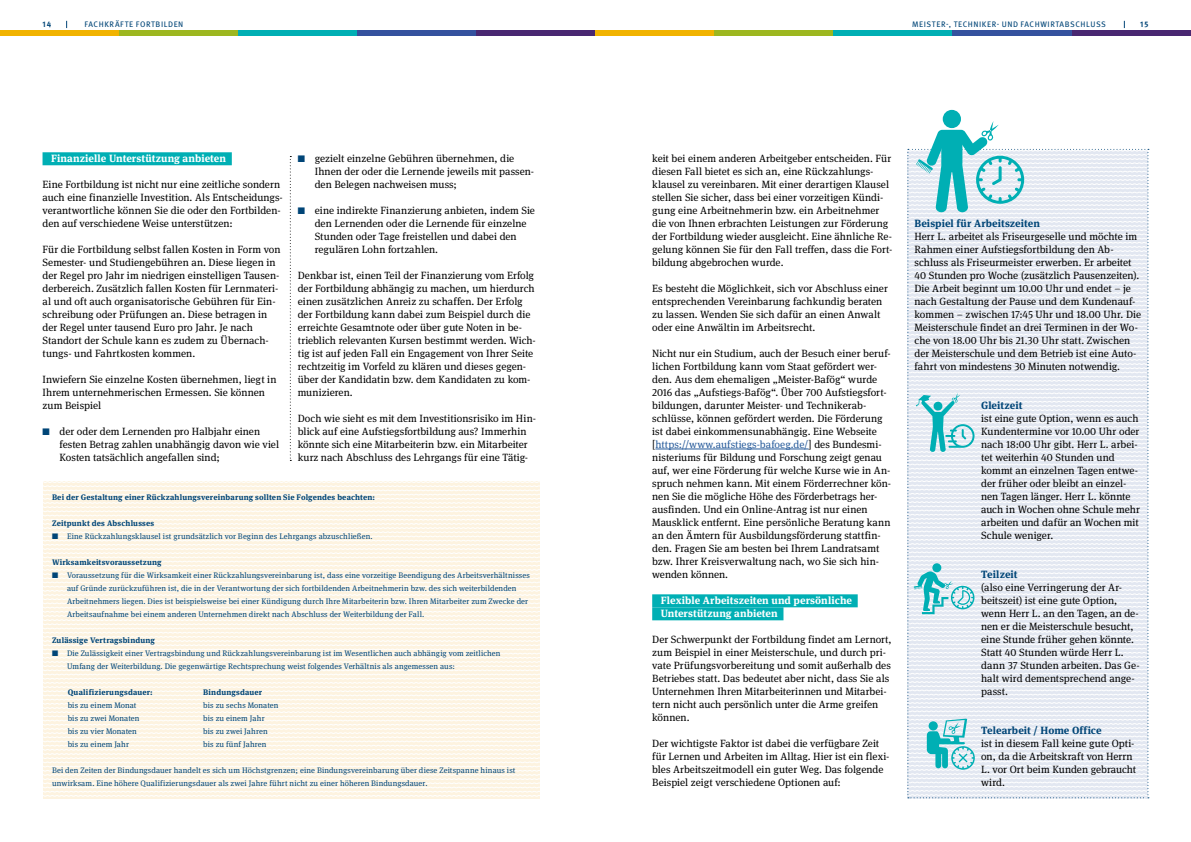
<style>
.page{position:relative;width:1191px;height:842px;background:#fff}
.page>*{position:absolute;margin:0;border:0;box-sizing:border-box;transform-origin:0 0}
.t1{font:10.5px/13px "Meta Serif OT";letter-spacing:.005em;color:#000}
.t2{font:700 10.5px/13px "Meta Serif OT";letter-spacing:.005em;color:#fff}
.t3{font:700 10.5px "Meta Serif OT";letter-spacing:.005em;color:#004577}
.t4{font:8px/13px "Meta Serif OT";letter-spacing:.015em;color:#004577}
.t5{font:700 8px "Meta Serif OT";letter-spacing:.02em;color:#004577}
.t6{font:8px "Meta OT";letter-spacing:.07em;color:#004577}
.t7{font:700 8px "Meta OT";color:#004577}
.s1{color:#004577}
.s2{color:#275b9b}
</style>
<div class="page">
<div style="left:0;top:30px;width:119px;height:6px;background:#f1b300"></div>
<div style="left:119px;top:30px;width:119px;height:6px;background:#9db71f"></div>
<div style="left:238px;top:30px;width:119px;height:6px;background:#00afb4"></div>
<div style="left:357px;top:30px;width:119px;height:6px;background:#34519e"></div>
<div style="left:476px;top:30px;width:119px;height:6px;background:#492771"></div>
<div style="left:595px;top:30px;width:119px;height:6px;background:#f1b300"></div>
<div style="left:714px;top:30px;width:119px;height:6px;background:#9db71f"></div>
<div style="left:833px;top:30px;width:119px;height:6px;background:#00afb4"></div>
<div style="left:952px;top:30px;width:119px;height:6px;background:#34519e"></div>
<div style="left:1071px;top:30px;width:120px;height:6px;background:#492771"></div>
<hr style="left:655px;top:449px;width:153px;height:1px;background:#275b9b">
<div style="left:652px;top:594px;width:205px;height:13px;background:#00afb4"></div>
<div style="left:652px;top:607px;width:131px;height:13px;background:#00afb4"></div>
<svg style="left:290px;top:156px;width:1px;height:305px"></svg>
<div style="left:43px;top:152px;width:189px;height:13px;background:#00afb4"></div>
<svg style="left:43px;top:481px;width:496px;height:316px"></svg>
<div style="left:942px;top:110px;width:19px;height:18px;background:#00afb4;border-radius:50%"></div>
<svg style="left:907px;top:121px;width:242px;height:678px"></svg>
<p class="t7" style="left:43px;top:20px;width:10px">14</p>
<p class="t6" style="left:85px;top:20px;width:100px">FACHKRÄFTE FORTBILDEN</p>
<p class="t6" style="left:912px;top:20px;width:195px">MEISTER-, TECHNIKER- UND FACHWIRTABSCHLUSS</p>
<p class="t7" style="left:1140px;top:20px;width:10px">15</p>
<p class="t2" style="left:51px;top:152px;width:177px">Finanzielle Unterstützung anbieten</p>
<p class="t1" style="left:43px;top:178px;width:242px">Eine Fortbildung ist nicht nur eine zeitliche sondern auch eine finanzielle Investition. Als Entscheidungs&shy;verantwortliche können Sie die oder den Fortbilden&shy;den auf verschiedene Weise unterstützen:</p>
<p class="t1" style="left:43px;top:243px;width:239px">Für die Fortbildung selbst fallen Kosten in Form von Semester- und Studiengebühren an. Diese liegen in der Regel pro Jahr im niedrigen einstelligen Tausen&shy;derbereich. Zusätzlich fallen Kosten für Lernmateri&shy;al und oft auch organisatorische Gebühren für Ein&shy;schreibung oder Prüfungen an. Diese betragen in der Regel unter tausend Euro pro Jahr. Je nach Standort der Schule kann es zudem zu Übernach&shy;tungs- und Fahrtkosten kommen.</p>
<p class="t1" style="left:43px;top:373px;width:235px">Inwiefern Sie einzelne Kosten übernehmen, liegt in<br>Ihrem unternehmerischen Ermessen. Sie können zum Beispiel</p>
<p class="t1" style="left:60px;top:425px;width:221px;text-indent:-17px"><span class="s1">■</span> der oder dem Lernenden pro Halbjahr einen festen Betrag zahlen unabhängig davon wie viel<br>Kosten tatsächlich angefallen sind;</p>
<p class="t1" style="left:315px;top:152px;width:221px;text-indent:-17px"><span class="s1">■</span> gezielt einzelne Gebühren übernehmen, die<br>Ihnen der oder die Lernende jeweils mit passen&shy;den Belegen nachweisen muss;</p>
<p class="t1" style="left:315px;top:204px;width:222px;text-indent:-17px"><span class="s1">■</span> eine indirekte Finanzierung anbieten, indem Sie den Lernenden oder die Lernende für einzelne Stunden oder Tage freistellen und dabei den regulären Lohn fortzahlen.</p>
<p class="t1" style="left:298px;top:269px;width:240px">Denkbar ist, einen Teil der Finanzierung vom Erfolg der Fortbildung abhängig zu machen, um hierdurch einen zusätzlichen Anreiz zu schaffen. Der Erfolg der Fortbildung kann dabei zum Beispiel durch die erreichte Gesamtnote oder über gute Noten in be&shy;trieblich relevanten Kursen bestimmt werden. Wich&shy;tig ist auf jeden Fall ein Engagement von Ihrer Seite rechtzeitig im Vorfeld zu klären und dieses gegen&shy;über der Kandidatin bzw. dem Kandidaten zu kom&shy;munizieren.</p>
<p class="t1" style="left:298px;top:412px;width:240px">Doch wie sieht es mit dem Investitionsrisiko im Hin&shy;blick auf eine Aufstiegsfortbildung aus? Immerhin könnte sich eine Mitarbeiterin bzw. ein Mitarbeiter kurz nach Abschluss des Lehrgangs für eine Tätig-</p>
<p class="t5" style="left:52px;top:492px;width:324px">Bei der Gestaltung einer Rückzahlungsvereinbarung sollten Sie Folgendes beachten:</p>
<p class="t5" style="left:52px;top:518px;width:104px">Zeitpunkt des Abschlusses</p>
<p class="t4" style="left:52px;top:530px;width:322px">■ Eine Rückzahlungsklausel ist grundsätzlich vor Beginn des Lehrgangs abzuschließen.</p>
<p class="t5" style="left:52px;top:557px;width:111px">Wirksamkeitsvoraussetzung</p>
<p class="t4" style="left:67px;top:569px;width:464px;text-indent:-15px">■ Voraussetzung für die Wirksamkeit einer Rückzahlungsvereinbarung ist, dass eine vorzeitige Beendigung des Arbeitsverhältnisses auf Gründe zurückzuführen ist, die in der Verantwortung der sich fortbildenden Arbeitnehmerin bzw. des sich weiterbildenden Arbeitnehmers liegen. Dies ist beispielsweise bei einer Kündigung durch Ihre Mitarbeiterin bzw. Ihren Mitarbeiter zum Zwecke der Arbeitsaufnahme bei einem anderen Unternehmen direkt nach Abschluss der Weiterbildung der Fall.</p>
<p class="t5" style="left:52px;top:635px;width:104px">Zulässige Vertragsbindung</p>
<p class="t4" style="left:67px;top:647px;width:435px;text-indent:-15px">■ Die Zulässigkeit einer Vertragsbindung und Rückzahlungsvereinbarung ist im Wesentlichen auch abhängig vom zeitlichen<br>Umfang der Weiterbildung. Die gegenwärtige Rechtsprechung weist folgendes Verhältnis als angemessen aus:</p>
<p class="t5" style="left:68px;top:687px;width:86px">Qualifizierungsdauer:</p>
<p class="t4" style="left:68px;top:699px;width:73px">bis zu einem Monat bis zu zwei Monaten bis zu vier Monaten bis zu einem Jahr</p>
<p class="t5" style="left:203px;top:687px;width:60px">Bindungsdauer</p>
<p class="t4" style="left:203px;top:699px;width:77px">bis zu sechs Monaten bis zu einem Jahr<br>bis zu zwei Jahren bis zu fünf Jahren</p>
<p class="t4" style="left:52px;top:764px;width:465px">Bei den Zeiten der Bindungsdauer handelt es sich um Höchstgrenzen; eine Bindungsvereinbarung über diese Zeitspanne hinaus ist unwirksam. Eine höhere Qualifizierungsdauer als zwei Jahre führt nicht zu einer höheren Bindungsdauer.</p>
<p class="t1" style="left:652px;top:152px;width:242px">keit bei einem anderen Arbeitgeber entscheiden. Für diesen Fall bietet es sich an, eine Rückzahlungs&shy;klausel zu vereinbaren. Mit einer derartigen Klausel stellen Sie sicher, dass bei einer vorzeitigen Kündi&shy;gung eine Arbeitnehmerin bzw. ein Arbeitnehmer die von Ihnen erbrachten Leistungen zur Förderung der Fortbildung wieder ausgleicht. Eine ähnliche Re&shy;gelung können Sie für den Fall treffen, dass die Fort&shy;bildung abgebrochen wurde.</p>
<p class="t1" style="left:652px;top:282px;width:237px">Es besteht die Möglichkeit, sich vor Abschluss einer entsprechenden Vereinbarung fachkundig beraten zu lassen. Wenden Sie sich dafür an einen Anwalt oder eine Anwältin im Arbeitsrecht.</p>
<p class="t1" style="left:652px;top:347px;width:240px">Nicht nur ein Studium, auch der Besuch einer beruf&shy;lichen Fortbildung kann vom Staat gefördert wer&shy;den. Aus dem ehemaligen „Meister-Bafög“ wurde 2016 das „Aufstiegs-Bafög“. Über 700 Aufstiegsfort&shy;bildungen, darunter Meister- und Technikerab&shy;schlüsse, können gefördert werden. Die Förderung ist dabei einkommensunabhängig. Eine Webseite [<span class="s2">https://www.aufstiegs-bafoeg.de/</span>] des Bundesmi&shy;nisteriums für Bildung und Forschung zeigt genau auf, wer eine Förderung für welche Kurse wie in An&shy;spruch nehmen kann. Mit einem Förderrechner kön&shy;nen Sie die mögliche Höhe des Förderbetrags her&shy;ausfinden. Und ein Online-Antrag ist nur einen Mausklick entfernt. Eine persönliche Beratung kann an den Ämtern für Ausbildungsförderung stattfin&shy;den. Fragen Sie am besten bei Ihrem Landratsamt bzw. Ihrer Kreisverwaltung nach, wo Sie sich hin&shy;wenden können.</p>
<p class="t2" style="left:660px;top:594px;width:193px">Flexible Arbeitszeiten und persönliche<br>Unterstützung anbieten</p>
<p class="t1" style="left:652px;top:633px;width:241px">Der Schwerpunkt der Fortbildung findet am Lernort, zum Beispiel in einer Meisterschule, und durch pri&shy;vate Prüfungsvorbereitung und somit außerhalb des Betriebes statt. Das bedeutet aber nicht, dass Sie als Unternehmen Ihren Mitarbeiterinnen und Mitarbei&shy;tern nicht auch persönlich unter die Arme greifen können.</p>
<p class="t1" style="left:652px;top:737px;width:239px">Der wichtigste Faktor ist dabei die verfügbare Zeit für Lernen und Arbeiten im Alltag. Hier ist ein flexi&shy;bles Arbeitszeitmodell ein guter Weg. Das folgende Beispiel zeigt verschiedene Optionen auf:</p>
<p class="t3" style="left:914px;top:217px;width:127px">Beispiel für Arbeitszeiten</p>
<p class="t1" style="left:914px;top:230px;width:228px">Herr L. arbeitet als Friseurgeselle und möchte im Rahmen einer Aufstiegsfortbildung den Ab&shy;schluss als Friseurmeister erwerben. Er arbeitet 40 Stunden pro Woche (zusätzlich Pausenzeiten).<br>Die Arbeit beginnt um 10.00 Uhr und endet – je nach Gestaltung der Pause und dem Kundenauf&shy;kommen – zwischen 17:45 Uhr und 18.00 Uhr. Die Meisterschule findet an drei Terminen in der Wo&shy;che von 18.00 Uhr bis 21.30 Uhr statt. Zwischen der Meisterschule und dem Betrieb ist eine Auto&shy;fahrt von mindestens 30 Minuten notwendig.</p>
<p class="t3" style="left:981px;top:399px;width:43px">Gleitzeit</p>
<p class="t1" style="left:981px;top:412px;width:160px">ist eine gute Option, wenn es auch<br>Kundentermine vor 10.00 Uhr oder nach 18:00 Uhr gibt. Herr L. arbei&shy;tet weiterhin 40 Stunden und kommt an einzelnen Tagen entwe&shy;der früher oder bleibt an einzel&shy;nen Tagen länger. Herr L. könnte auch in Wochen ohne Schule mehr arbeiten und dafür an Wochen mit<br>Schule weniger.</p>
<p class="t3" style="left:981px;top:568px;width:38px">Teilzeit</p>
<p class="t1" style="left:981px;top:581px;width:160px">(also eine Verringerung der Ar&shy;beitszeit) ist eine gute Option, wenn Herr L. an den Tagen, an de&shy;nen er die Meisterschule besucht, eine Stunde früher gehen könnte.<br>Statt 40 Stunden würde Herr L. dann 37 Stunden arbeiten. Das Ge&shy;halt wird dementsprechend ange&shy;passt.</p>
<p class="t3" style="left:981px;top:724px;width:122px">Telearbeit / Home Office</p>
<p class="t1" style="left:981px;top:737px;width:157px">ist in diesem Fall keine gute Opti&shy;on, da die Arbeitskraft von Herrn<br>L. vor Ort beim Kunden gebraucht wird.</p>
</div>
